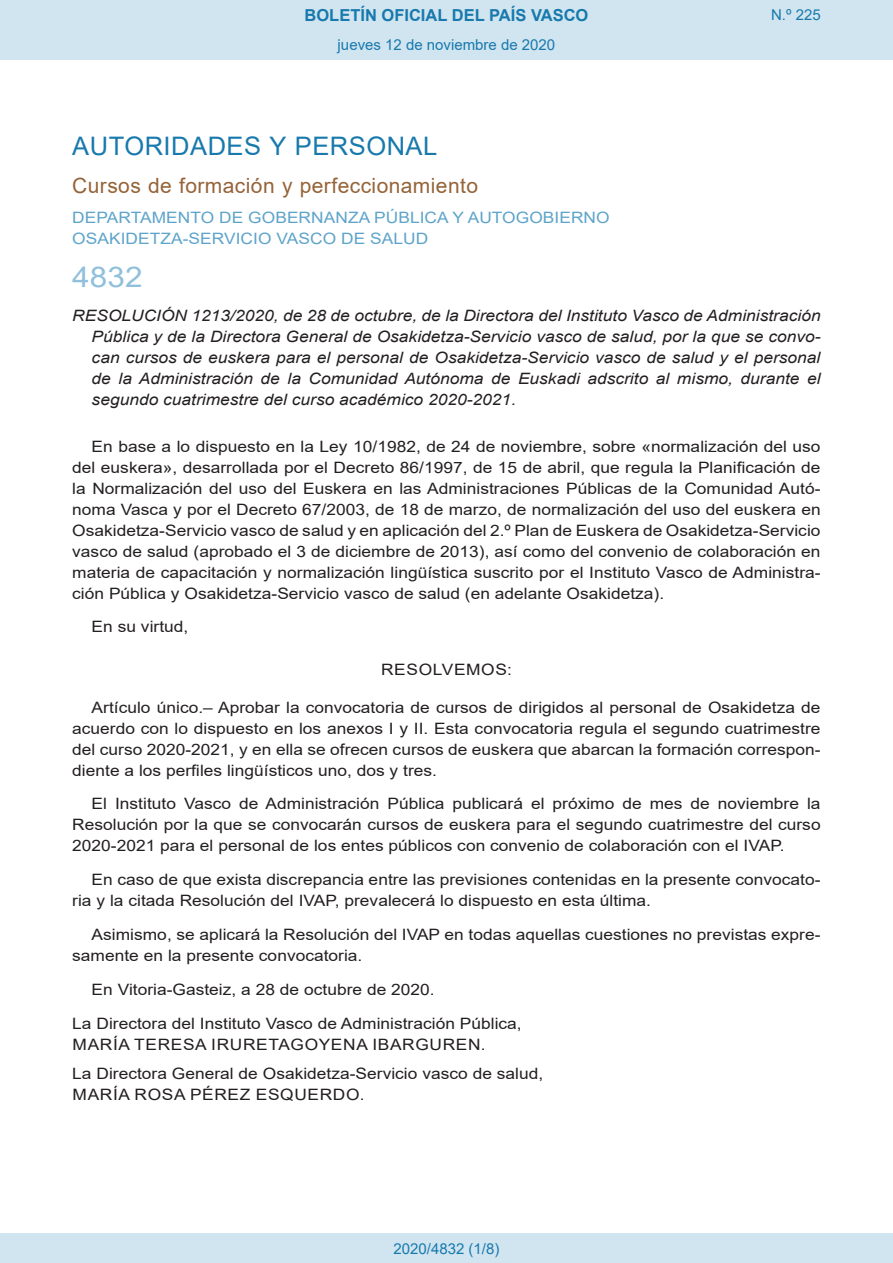
<style>
.page{position:relative;width:893px;height:1263px;background:#fff}
.page>*{position:absolute;margin:0;border:0;box-sizing:border-box;transform-origin:0 0}
.BOPVOrden{font:28.5px "Arial";color:#90c0db;scale:1.11 1}
.BOPVSeccion{font:25.5px "Arial";letter-spacing:.02em;color:#1879ad}
.BOPVSubseccion{font:21px "Arial";letter-spacing:.02em;color:#956338}
.t1{font:700 16.5px "Arial";color:#1879ad}
.BOPVDetalle{font:15.6px/21px "Arial";color:#231f20;text-align:justify;scale:1.11 1}
.BOPVTitulo{font:italic 15.6px/21px "Arial";color:#231f20;text-align:justify;scale:1.11 1}
.BOPVFirmaPuesto{font:15.6px "Arial";color:#231f20;scale:1.11 1}
.BOPVOrganismo{font:15.6px "Arial";letter-spacing:.005em;color:#5ea4ca;scale:1.11 1}
.BOPVFirmaNombre{font:15.6px "Arial";letter-spacing:.035em;color:#231f20;scale:1.11 1}
.BOPVFirmaLugFec{font:15.6px "Arial";color:#231f20;scale:1.11 1}
.BOPVClave{font:15.6px "Arial";letter-spacing:.035em;color:#231f20;scale:1.11 1}
.Paginacion_Centro{font:15px "Arial";color:#1879ad}
</style>
<div class="page">
<div style="left:0;top:0;width:893px;height:60px;background:#d0e5f0"></div>
<div style="left:0;top:1233px;width:893px;height:30px;background:#d0e5f0"></div>
<p class="t1" style="left:305px;top:3px;width:285px">BOLETÍN OFICIAL DEL PAÍS VASCO</p>
<p class="Paginacion_Centro" style="left:338px;top:35px;width:219px">jueves 12 de noviembre de 2020</p>
<p class="Paginacion_Centro" style="left:771px;top:5px;width:51px">N.º 225</p>
<p class="BOPVSeccion" style="left:72px;top:128px;width:367px">AUTORIDADES Y PERSONAL</p>
<p class="BOPVSubseccion" style="left:72px;top:171px;width:407px">Cursos de formación y perfeccionamiento</p>
<p class="BOPVOrganismo" style="left:72px;top:207px;width:486px">DEPARTAMENTO DE GOBERNANZA PÚBLICA Y AUTOGOBIERNO</p>
<p class="BOPVOrganismo" style="left:72px;top:228px;width:322px">OSAKIDETZA-SERVICIO VASCO DE SALUD</p>
<p class="BOPVOrden" style="left:72px;top:258px;width:65px">4832</p>
<p class="BOPVTitulo" style="left:92px;top:305px;width:658px;text-indent:-19px">RESOLUCIÓN 1213/2020, de 28 de octubre, de la Directora del Instituto Vasco de Administración Pública y de la Directora General de Osakidetza-Servicio vasco de salud, por la que se convo&shy;can cursos de euskera para el personal de Osakidetza-Servicio vasco de salud y el personal de la Administración de la Comunidad Autónoma de Euskadi adscrito al mismo, durante el segundo cuatrimestre del curso académico 2020-2021.</p>
<p class="BOPVDetalle" style="left:72px;top:435px;width:676px;text-indent:19px">En base a lo dispuesto en la Ley 10/1982, de 24 de noviembre, sobre «normalización del uso del euskera», desarrollada por el Decreto 86/1997, de 15 de abril, que regula la Planificación de la Normalización del uso del Euskera en las Administraciones Públicas de la Comunidad Autó&shy;noma Vasca y por el Decreto 67/2003, de 18 de marzo, de normalización del uso del euskera en Osakidetza-Servicio vasco de salud y en aplicación del 2.º Plan de Euskera de Osakidetza-Servicio vasco de salud (aprobado el 3 de diciembre de 2013), así como del convenio de colaboración en materia de capacitación y normalización lingüística suscrito por el Instituto Vasco de Administra&shy;ción Pública y Osakidetza-Servicio vasco de salud (en adelante Osakidetza).</p>
<p class="BOPVDetalle" style="left:92px;top:616px;width:89px">En su virtud,</p>
<p class="BOPVClave" style="left:381px;top:658px;width:119px">RESOLVEMOS:</p>
<p class="BOPVDetalle" style="left:72px;top:697px;width:676px;text-indent:19px">Artículo único.– Aprobar la convocatoria de cursos de dirigidos al personal de Osakidetza de acuerdo con lo dispuesto en los anexos I y II. Esta convocatoria regula el segundo cuatrimestre del curso 2020-2021, y en ella se ofrecen cursos de euskera que abarcan la formación correspon&shy;diente a los perfiles lingüísticos uno, dos y tres.</p>
<p class="BOPVDetalle" style="left:72px;top:793px;width:676px;text-indent:19px">El Instituto Vasco de Administración Pública publicará el próximo de mes de noviembre la Resolución por la que se convocarán cursos de euskera para el segundo cuatrimestre del curso 2020-2021 para el personal de los entes públicos con convenio de colaboración con el IVAP.</p>
<p class="BOPVDetalle" style="left:72px;top:869px;width:676px;text-indent:19px">En caso de que exista discrepancia entre las previsiones contenidas en la presente convocato&shy;ria y la citada Resolución del IVAP, prevalecerá lo dispuesto en esta última.</p>
<p class="BOPVDetalle" style="left:72px;top:924px;width:676px;text-indent:19px">Asimismo, se aplicará la Resolución del IVAP en todas aquellas cuestiones no previstas expre&shy;samente en la presente convocatoria.</p>
<p class="BOPVFirmaLugFec" style="left:92px;top:978px;width:311px">En Vitoria-Gasteiz, a 28 de octubre de 2020.</p>
<p class="BOPVFirmaPuesto" style="left:72px;top:1012px;width:406px">La Directora del Instituto Vasco de Administración Pública,</p>
<p class="BOPVFirmaNombre" style="left:73px;top:1033px;width:374px">MARÍA TERESA IRURETAGOYENA IBARGUREN.</p>
<p class="BOPVFirmaPuesto" style="left:72px;top:1063px;width:426px">La Directora General de Osakidetza-Servicio vasco de salud,</p>
<p class="BOPVFirmaNombre" style="left:73px;top:1084px;width:265px">MARÍA ROSA PÉREZ ESQUERDO.</p>
<p class="Paginacion_Centro" style="left:393px;top:1238px;width:107px">2020/4832 (1/8)</p>
</div>
